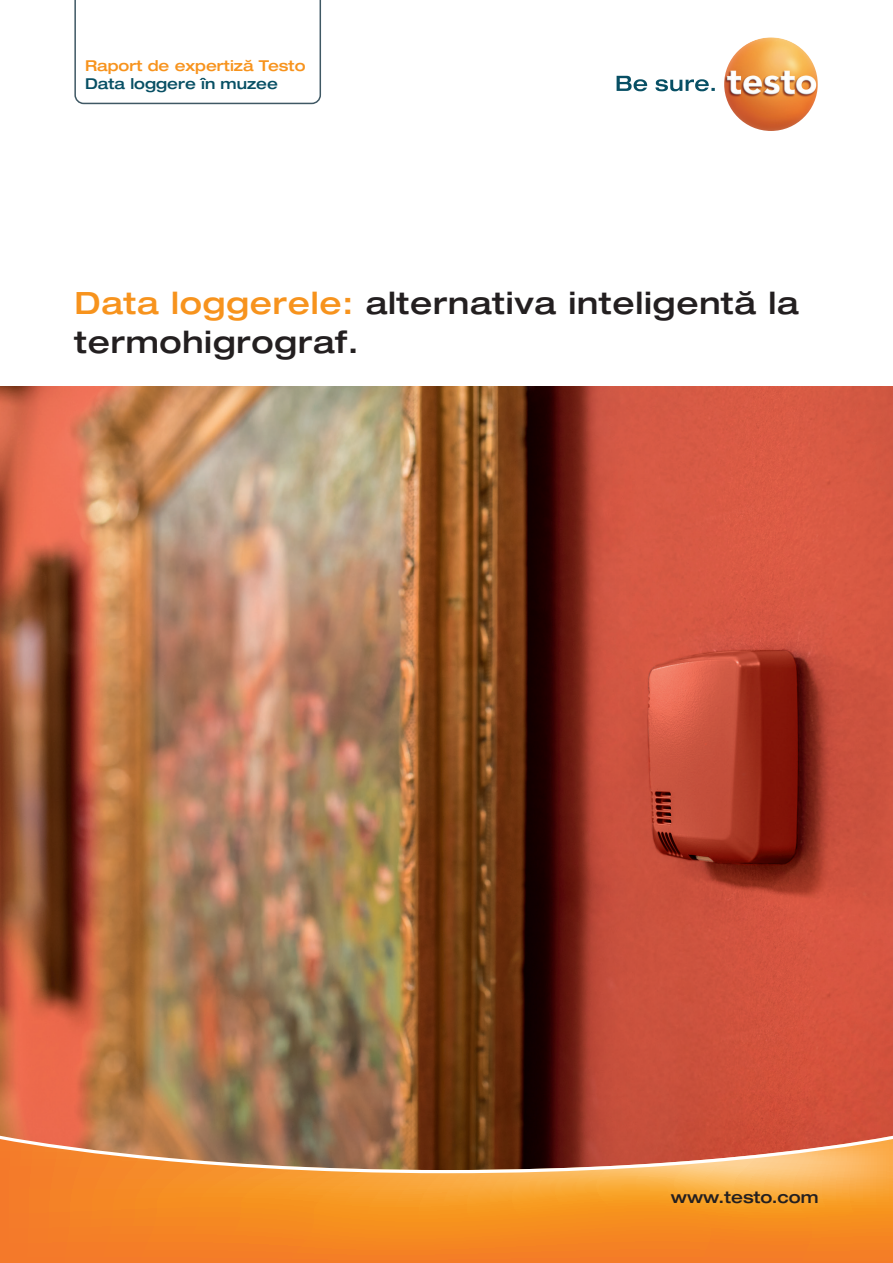
<style>
.page{position:relative;width:893px;height:1263px;background:#fff}
.page>*{position:absolute;margin:0;border:0;box-sizing:border-box;transform-origin:0 0}
.Headline_Titel{font:500 expanded 30.75px/39px "Helvetica Neue LT Pro";letter-spacing:.025em;color:#231f20}
.t1{font:500 expanded 16.5px "Helvetica Neue LTW1 G";color:#231f20}
.t2{font:500 expanded 15px "Helvetica Neue LTW1 G";color:#f7931d}
.t3{font:500 expanded 15px "Helvetica Neue LTW1 G";color:#074f64}
.s1{color:#f7931d}
</style>
<div class="page">
<img style="left:0;top:387px;width:893px;height:744px">
<svg style="left:0;top:1131px;width:893px;height:132px;background:#e28634"></svg>
<svg style="left:617px;top:76px;width:98px;height:15px"></svg>
<img style="left:724px;top:37px;width:94px;height:94px;border-radius:47px">
<svg style="left:74px;top:0;width:247px;height:104px"></svg>
<p class="t2" style="left:85px;top:56px;width:222px">Raport de expertiză Testo</p>
<p class="t3" style="left:85px;top:74px;width:194px">Data loggere în muzee</p>
<p class="Headline_Titel" style="left:74px;top:283px;width:726px"><span class="s1">Data loggerele:</span> alternativa inteligentă la termohigrograf.</p>
<p class="t1" style="left:671px;top:1187px;width:149px">www.testo.com</p>
</div>
